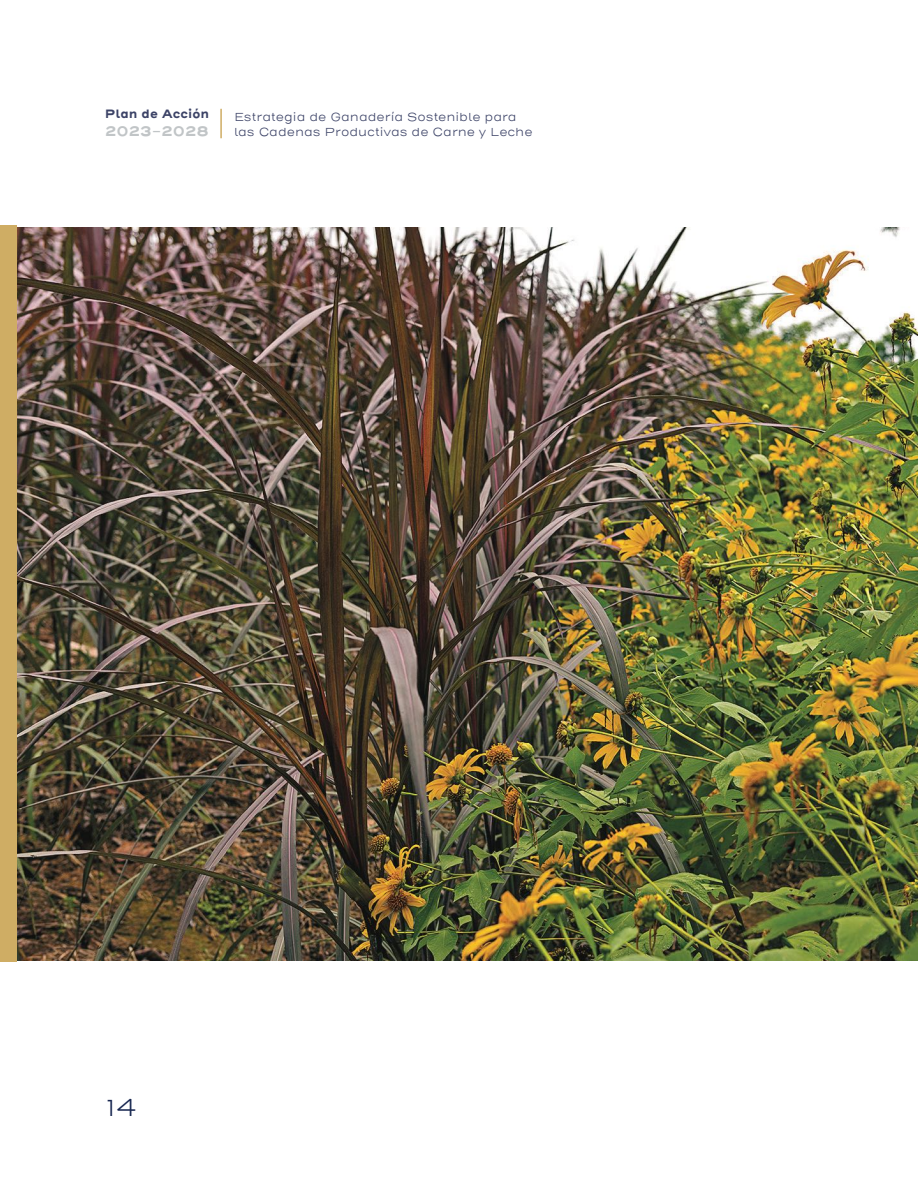
<style>
.page{position:relative;width:918px;height:1188px;background:#fff}
.page>*{position:absolute;margin:0;border:0;box-sizing:border-box;transform-origin:0 0}
.t1{font:300 24px "Henderson Sans W00 Basic";color:#182751}
.t2{font:700 13.5px "Henderson Sans W00 Basic";letter-spacing:-.01em;color:#c1c5c7}
.t3{font:300 12px/15.5px "Henderson Sans W00 Basic";color:#3c4367}
.t4{font:700 12px "Henderson Sans W00 Basic";color:#3c4367}
</style>
<div class="page">
<img style="left:16px;top:227px;width:902px;height:734px">
<div style="left:0;top:225px;width:16px;height:737px;background:#cfad64"></div>
<hr style="left:220px;top:109px;width:2px;height:29px;background:#cfad64">
<p class="t4" style="left:105px;top:106px;width:106px">Plan de Acción</p>
<p class="t2" style="left:105px;top:123px;width:105px">2023-2028</p>
<p class="t3" style="left:234px;top:109px;width:300px">Estrategia de Ganadería Sostenible para las Cadenas Productivas de Carne y Leche</p>
<h1 class="t1" style="left:106px;top:1092px;width:32px">14</h1>
</div>
